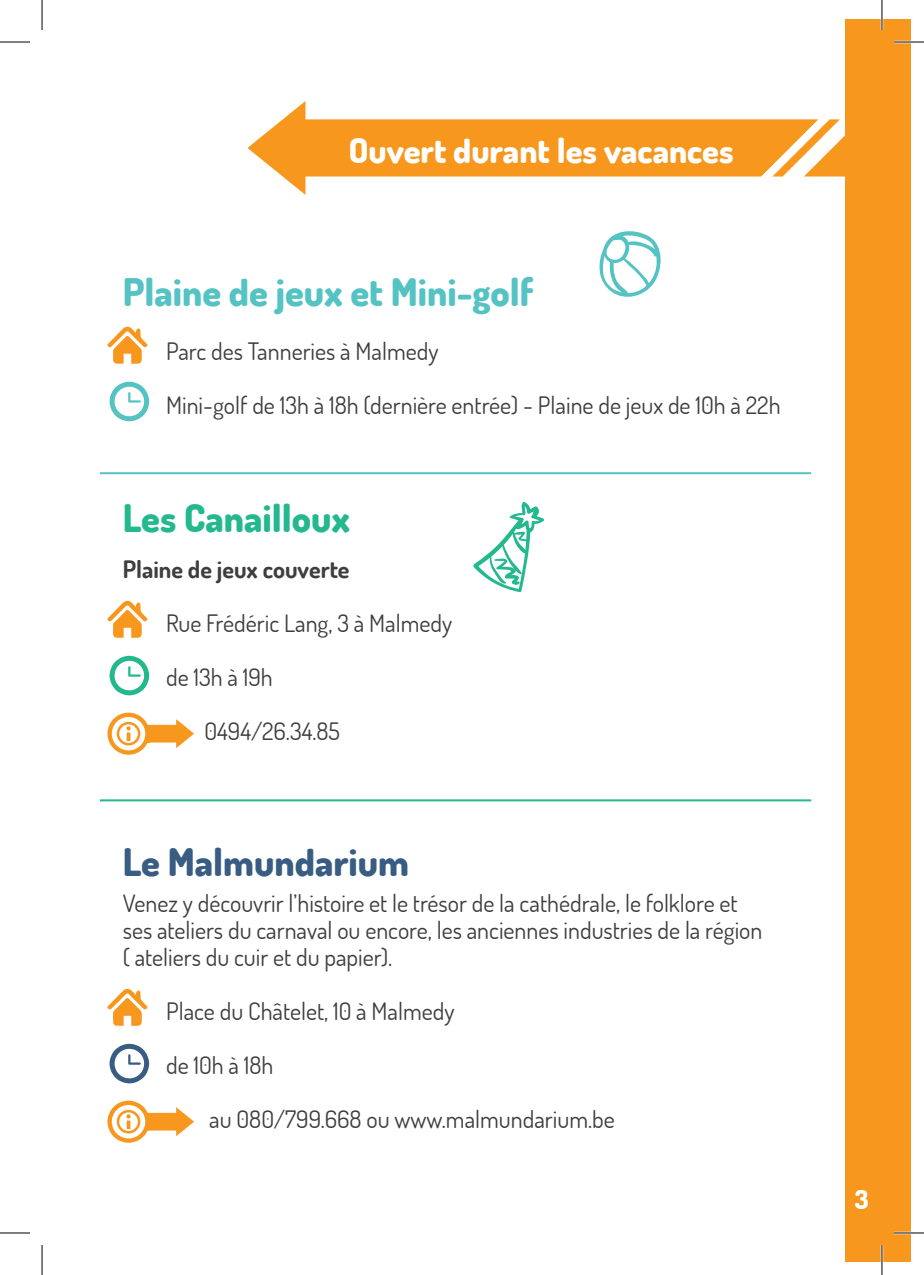
<style>
.page{position:relative;width:924px;height:1275px;background:#fff}
.page>*{position:absolute;margin:0;border:0;box-sizing:border-box;transform-origin:0 0}
.t1{font:800 38px "Dosis";color:#55c3c3}
.t2{font:800 38px "Dosis";color:#395c82}
.t3{font:800 38px "Dosis";color:#23b88e}
.t4{font:800 34px "Dosis";color:#fff}
.t5{font:800 26px "Dosis";color:#fff}
.t6{font:24px/27px "Dosis";color:#3e3e3f}
.t7{font:700 24px "Dosis";color:#3e3e3f}
</style>
<div class="page">
<div style="left:844px;top:19px;width:65px;height:1242px;background:#f7971d"></div>
<svg style="left:107px;top:712px;width:42px;height:42px"></svg>
<div style="left:112px;top:717px;width:33px;height:33px;background:#fff;border-radius:50%"></div>
<svg style="left:117px;top:719px;width:77px;height:29px"></svg>
<svg style="left:107px;top:1100px;width:42px;height:42px"></svg>
<div style="left:112px;top:1105px;width:33px;height:33px;background:#fff;border-radius:50%"></div>
<svg style="left:117px;top:1107px;width:77px;height:29px"></svg>
<svg style="left:109px;top:382px;width:40px;height:39px"></svg>
<svg style="left:109px;top:656px;width:40px;height:39px"></svg>
<svg style="left:109px;top:1043px;width:40px;height:40px"></svg>
<svg style="left:107px;top:326px;width:40px;height:38px"></svg>
<svg style="left:107px;top:600px;width:40px;height:38px"></svg>
<svg style="left:107px;top:988px;width:40px;height:37px"></svg>
<hr style="left:100px;top:472px;width:710px;height:2px;background:#55c3c3">
<hr style="left:100px;top:799px;width:710px;height:2px;background:#23b88e">
<svg style="left:247px;top:101px;width:570px;height:94px;fill:#f7971d"></svg>
<svg style="left:772px;top:119px;width:73px;height:57px"></svg>
<svg style="left:473px;top:502px;width:71px;height:90px"></svg>
<svg style="left:599px;top:231px;width:62px;height:66px"></svg>
<hr style="left:893px;top:41px;width:30px;height:2px;background:#fff">
<hr style="left:893px;top:1231px;width:30px;height:3px;background:#fff">
<hr style="left:880px;top:0;width:2px;height:30px;background:#fff">
<hr style="left:880px;top:1245px;width:2px;height:30px;background:#fff">
<hr style="left:0;top:42px;width:30px;height:1px;background:#000">
<hr style="left:893px;top:42px;width:30px;height:1px;background:#000">
<hr style="left:0;top:1232px;width:30px;height:1px;background:#000">
<hr style="left:893px;top:1232px;width:30px;height:1px;background:#000">
<hr style="left:42px;top:0;width:1px;height:30px;background:#000">
<hr style="left:42px;top:1245px;width:1px;height:30px;background:#000">
<hr style="left:881px;top:0;width:1px;height:30px;background:#000">
<hr style="left:881px;top:1245px;width:1px;height:30px;background:#000">
<h2 class="t4" style="left:348px;top:128px;width:386px">Ouvert durant les vacances</h2>
<h1 class="t1" style="left:123px;top:268px;width:412px">Plaine de jeux et Mini-golf</h1>
<p class="t6" style="left:166px;top:337px;width:274px">Parc des Tanneries à Malmedy</p>
<p class="t6" style="left:166px;top:391px;width:615px">Mini-golf de 13h à 18h (dernière entrée) - Plaine de jeux de 10h à 22h</p>
<h1 class="t3" style="left:123px;top:494px;width:229px">Les Canailloux</h1>
<p class="t7" style="left:123px;top:554px;width:228px">Plaine de jeux couverte</p>
<p class="t6" style="left:166px;top:609px;width:287px">Rue Frédéric Lang, 3 à Malmedy</p>
<p class="t6" style="left:166px;top:663px;width:108px">de 13h à 19h</p>
<p class="t6" style="left:204px;top:717px;width:137px">0494/26.34.85</p>
<h1 class="t2" style="left:123px;top:838px;width:287px">Le Malmundarium</h1>
<p class="t6" style="left:123px;top:889px;width:640px">Venez y découvrir l’histoire et le trésor de la cathédrale, le folklore et ses ateliers du carnaval ou encore, les anciennes industries de la région ( ateliers du cuir et du papier).</p>
<p class="t6" style="left:166px;top:997px;width:290px">Place du Châtelet, 10 à Malmedy</p>
<p class="t6" style="left:166px;top:1051px;width:109px">de 10h à 18h</p>
<p class="t6" style="left:209px;top:1105px;width:407px">au 080/799.668 ou www.malmundarium.be</p>
<p class="t5" style="left:854px;top:1182px;width:15px">3</p>
</div>
